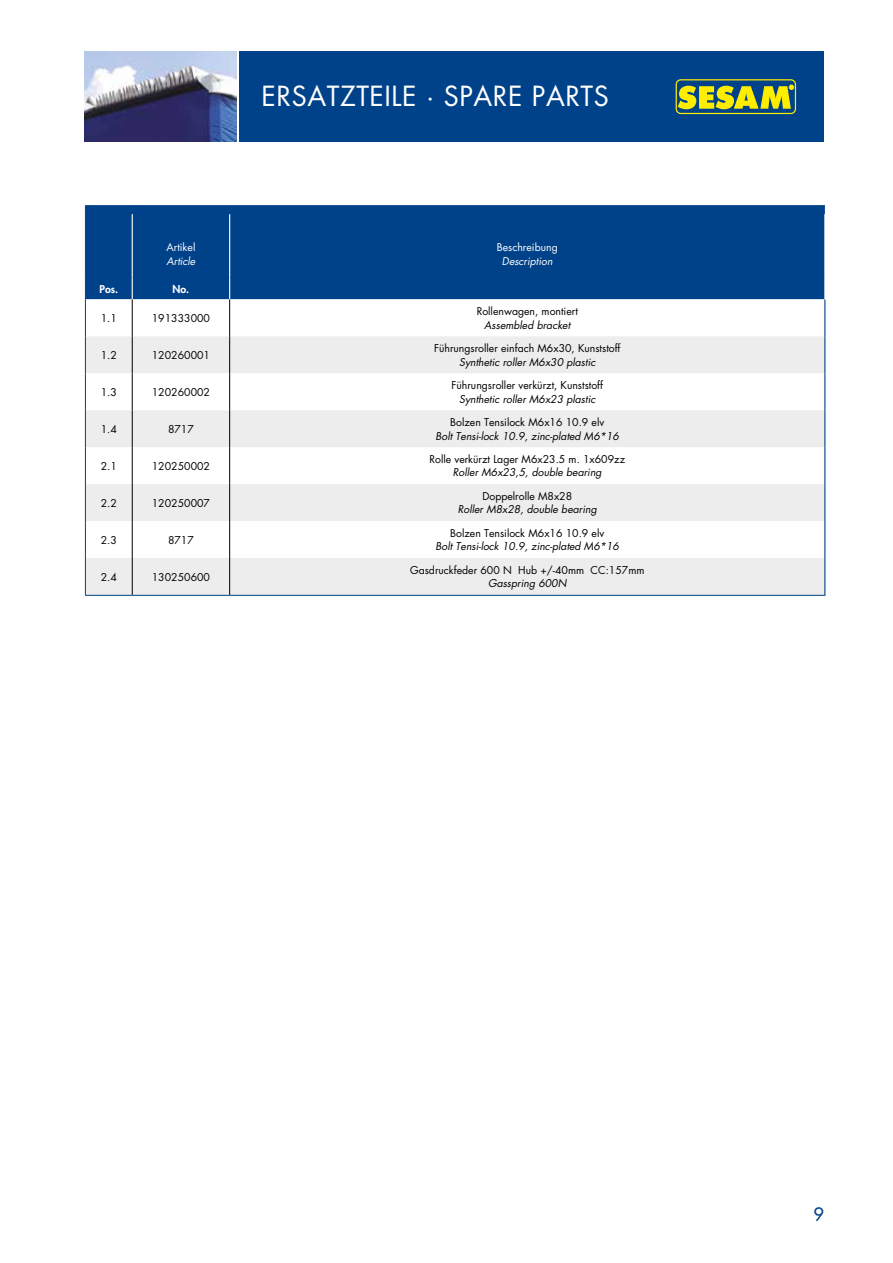
<style>
.page{position:relative;width:893px;height:1263px;background:#fff}
.page>*{position:absolute;margin:0;border:0;box-sizing:border-box;transform-origin:0 0}
.t1{font:27px "Futura LT";letter-spacing:.02em;color:#fff}
.t2{font:18px "Futura LT";color:#004289}
.t3{font:10.5px "Futura LT";color:#000}
.t4{font:italic 10.5px "Futura LT";color:#000}
.t5{font:10.5px "Futura LT";color:#fff}
.t6{font:italic 10.5px "Futura LT";color:#fff}
.t7{font:800 10.5px "Futura LT";color:#fff}
</style>
<div class="page">
<div style="left:239px;top:51px;width:585px;height:90px;background:#004289"></div>
<img style="left:85px;top:51px;width:152px;height:90px">
<div style="left:676px;top:79px;width:120px;height:35px;border:1px solid #ffed00;border-radius:5px"></div>
<svg style="left:678px;top:85px;width:116px;height:24px"></svg>
<div style="left:86px;top:206px;width:739px;height:93px;background:#004289"></div>
<svg style="left:86px;top:299px;width:738px;height:37px"></svg>
<svg style="left:86px;top:336px;width:738px;height:259px;fill:#ededed"></svg>
<hr style="left:85px;top:205px;width:47px;height:1px;background:#004289">
<hr style="left:132px;top:205px;width:98px;height:1px;background:#004289">
<hr style="left:230px;top:205px;width:595px;height:1px;background:#004289">
<svg style="left:85px;top:206px;width:1px;height:31px"></svg>
<hr style="left:85px;top:237px;width:1px;height:40px;background:#004289">
<svg style="left:85px;top:277px;width:1px;height:22px"></svg>
<hr style="left:85px;top:299px;width:1px;height:37px;background:#004289">
<svg style="left:229px;top:214px;width:1px;height:23px"></svg>
<svg style="left:824px;top:214px;width:1px;height:23px"></svg>
<hr style="left:229px;top:237px;width:1px;height:40px;background:#fff">
<hr style="left:824px;top:237px;width:1px;height:40px;background:#fff">
<hr style="left:824px;top:299px;width:1px;height:37px;background:#004289">
<svg style="left:229px;top:277px;width:1px;height:22px"></svg>
<svg style="left:824px;top:277px;width:1px;height:22px"></svg>
<hr style="left:85px;top:336px;width:1px;height:37px;background:#004289">
<hr style="left:824px;top:336px;width:1px;height:37px;background:#004289">
<hr style="left:85px;top:373px;width:1px;height:37px;background:#004289">
<svg style="left:132px;top:206px;width:1px;height:31px"></svg>
<hr style="left:132px;top:237px;width:1px;height:40px;background:#fff">
<svg style="left:132px;top:277px;width:1px;height:22px"></svg>
<hr style="left:824px;top:373px;width:1px;height:37px;background:#004289">
<hr style="left:85px;top:410px;width:1px;height:37px;background:#004289">
<hr style="left:824px;top:410px;width:1px;height:37px;background:#004289">
<hr style="left:85px;top:447px;width:1px;height:37px;background:#004289">
<hr style="left:85px;top:484px;width:1px;height:37px;background:#004289">
<hr style="left:85px;top:521px;width:1px;height:37px;background:#004289">
<hr style="left:85px;top:558px;width:1px;height:37px;background:#004289">
<hr style="left:824px;top:447px;width:1px;height:37px;background:#004289">
<hr style="left:824px;top:484px;width:1px;height:37px;background:#004289">
<hr style="left:824px;top:521px;width:1px;height:37px;background:#004289">
<hr style="left:824px;top:558px;width:1px;height:37px;background:#004289">
<hr style="left:132px;top:299px;width:1px;height:37px;background:#000">
<hr style="left:229px;top:299px;width:1px;height:37px;background:#000">
<hr style="left:132px;top:336px;width:1px;height:37px;background:#000">
<hr style="left:229px;top:336px;width:1px;height:37px;background:#000">
<hr style="left:132px;top:373px;width:1px;height:37px;background:#000">
<hr style="left:229px;top:373px;width:1px;height:37px;background:#000">
<hr style="left:132px;top:410px;width:1px;height:37px;background:#000">
<hr style="left:229px;top:410px;width:1px;height:37px;background:#000">
<hr style="left:132px;top:447px;width:1px;height:37px;background:#000">
<hr style="left:229px;top:447px;width:1px;height:37px;background:#000">
<hr style="left:132px;top:484px;width:1px;height:37px;background:#000">
<hr style="left:229px;top:484px;width:1px;height:37px;background:#000">
<hr style="left:132px;top:521px;width:1px;height:37px;background:#000">
<hr style="left:229px;top:521px;width:1px;height:37px;background:#000">
<hr style="left:132px;top:558px;width:1px;height:37px;background:#000">
<hr style="left:229px;top:558px;width:1px;height:37px;background:#000">
<hr style="left:85px;top:595px;width:47px;height:1px;background:#004289">
<hr style="left:132px;top:595px;width:98px;height:1px;background:#004289">
<hr style="left:230px;top:595px;width:595px;height:1px;background:#004289">
<h1 class="t1" style="left:262px;top:79px;width:349px">ERSATZTEILE · SPARE PARTS</h1>
<p class="t5" style="left:167px;top:241px;width:30px">Artikel</p>
<p class="t6" style="left:166px;top:254px;width:30px">Article</p>
<p class="t7" style="left:100px;top:282px;width:20px">Pos.</p>
<p class="t7" style="left:173px;top:282px;width:18px">No.</p>
<p class="t3" style="left:101px;top:311px;width:18px">1.1</p>
<p class="t3" style="left:152px;top:311px;width:60px">191333000</p>
<p class="t3" style="left:101px;top:348px;width:18px">1.2</p>
<p class="t3" style="left:152px;top:348px;width:60px">120260001</p>
<p class="t3" style="left:101px;top:385px;width:18px">1.3</p>
<p class="t3" style="left:152px;top:385px;width:60px">120260002</p>
<p class="t3" style="left:101px;top:422px;width:18px">1.4</p>
<p class="t3" style="left:168px;top:422px;width:27px">8717</p>
<p class="t3" style="left:101px;top:459px;width:18px">2.1</p>
<p class="t3" style="left:152px;top:459px;width:60px">120250002</p>
<p class="t3" style="left:101px;top:496px;width:18px">2.2</p>
<p class="t3" style="left:152px;top:496px;width:60px">120250007</p>
<p class="t3" style="left:101px;top:533px;width:18px">2.3</p>
<p class="t3" style="left:168px;top:533px;width:27px">8717</p>
<p class="t3" style="left:101px;top:570px;width:18px">2.4</p>
<p class="t3" style="left:152px;top:570px;width:60px">130250600</p>
<p class="t5" style="left:497px;top:241px;width:62px">Beschreibung</p>
<p class="t6" style="left:502px;top:254px;width:52px">Description</p>
<p class="t3" style="left:477px;top:305px;width:103px">Rollenwagen, montiert</p>
<p class="t4" style="left:484px;top:318px;width:87px">Assembled bracket</p>
<p class="t3" style="left:434px;top:342px;width:188px">Führungsroller einfach M6x30, Kunststoff</p>
<p class="t4" style="left:459px;top:355px;width:138px">Synthetic roller M6x30 plastic</p>
<p class="t3" style="left:451px;top:378px;width:153px">Führungsroller verkürzt, Kunststoff</p>
<p class="t4" style="left:459px;top:392px;width:138px">Synthetic roller M6x23 plastic</p>
<p class="t3" style="left:450px;top:415px;width:156px">Bolzen Tensilock M6x16 10.9 elv</p>
<p class="t4" style="left:436px;top:429px;width:185px">Bolt Tensi-lock 10.9, zinc-plated M6*16</p>
<p class="t3" style="left:429px;top:452px;width:197px">Rolle verkürzt Lager M6x23.5 m. 1x609zz</p>
<p class="t4" style="left:453px;top:466px;width:150px">Roller M6x23,5, double bearing</p>
<p class="t3" style="left:482px;top:489px;width:91px">Doppelrolle M8x28</p>
<p class="t4" style="left:458px;top:503px;width:140px">Roller M8x28, double bearing</p>
<p class="t3" style="left:450px;top:526px;width:156px">Bolzen Tensilock M6x16 10.9 elv</p>
<p class="t4" style="left:436px;top:540px;width:185px">Bolt Tensi-lock 10.9, zinc-plated M6*16</p>
<p class="t3" style="left:410px;top:563px;width:236px">Gasdruckfeder 600 N Hub +/-40mm CC:157mm</p>
<p class="t4" style="left:488px;top:577px;width:80px">Gasspring 600N</p>
<h2 class="t2" style="left:813px;top:1203px;width:12px">9</h2>
</div>
